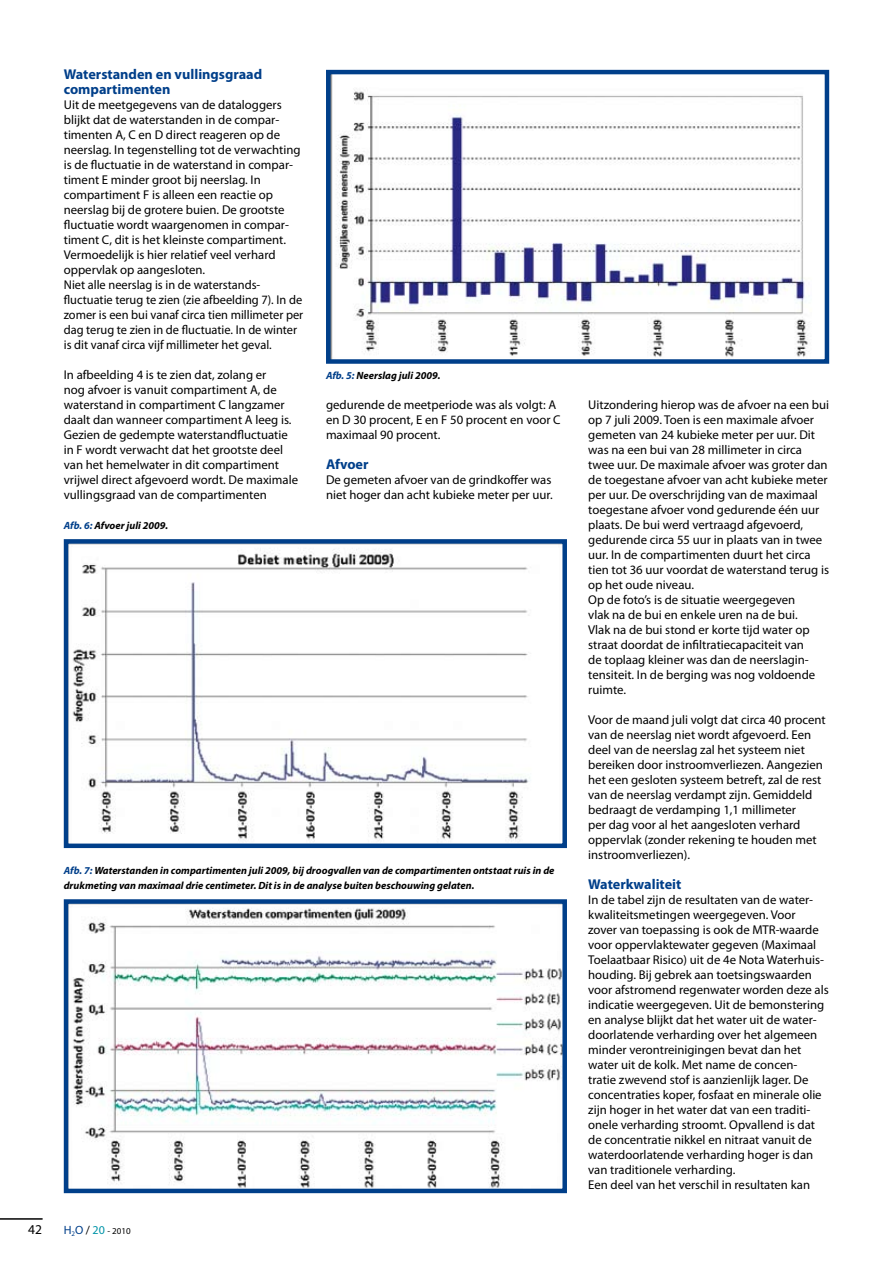
<style>
.page{position:relative;width:893px;height:1263px;background:#fff}
.page>*{position:absolute;margin:0;border:0;box-sizing:border-box;transform-origin:0 0}
.t1{font:700 14.25px/15px "Myriad Pro";color:#003f8a}
.t2{font:13.5px "Myriad Pro";color:#000}
.t3{font:12.75px/15px "Myriad Pro";color:#000}
.t4{font:italic 700 10.5px/15px "Myriad Pro";color:#000}
.t5{font:9px "Myriad Pro";color:#000}
.s1{color:#003f8a}
.s2{font-size:12px;color:#003f8a}
.s3{font-size:12px}
.s4{font-size:12px;color:#0094a8}
</style>
<div class="page">
<hr style="left:0;top:1219px;width:43px;height:1px;background:#000">
<img style="left:331px;top:75px;width:478px;height:284px">
<div style="left:326px;top:70px;width:503px;height:294px;border:4px solid #003f8a"></div>
<img style="left:69px;top:544px;width:493px;height:297px">
<div style="left:64px;top:539px;width:503px;height:309px;border:4px solid #003f8a"></div>
<img style="left:69px;top:904px;width:493px;height:284px">
<div style="left:64px;top:899px;width:503px;height:294px;border:4px solid #003f8a"></div>
<p class="t1" style="left:64px;top:67px;width:200px">Waterstanden en vullingsgraad compartimenten</p>
<p class="t3" style="left:64px;top:97px;width:241px">Uit de meetgegevens van de dataloggers blijkt dat de waterstanden in de compar&shy;timenten A, C en D direct reageren op de neerslag. I n tegenstelling tot de verwachting is de fluctuatie in de waterstand in compar&shy;timent E minder groot bij neerslag. I n compartiment F is alleen een reactie op neerslag bij de grotere buien. De grootste fluctuatie wordt waargenomen in compar&shy;timent C, dit is het kleinste compartiment.<br>Vermoedelijk is hier relatief veel verhard oppervlak op aangesloten.<br>N iet alle neerslag is in de waterstands&shy;fluctuatie terug te zien (zie afbeelding 7). I n de zomer is een bui vanaf circa tien millimeter per dag terug te zien in de fluctuatie. I n de winter is dit vanaf circa vijf millimeter het geval.</p>
<p class="t3" style="left:64px;top:367px;width:236px">I n afbeelding 4 is te zien dat, zolang er<br>nog afvoer is vanuit compartiment A, de waterstand in compartiment C langzamer daalt dan wanneer compartiment A leeg is.<br>Gezien de gedempte waterstandfluctuatie in F wordt verwacht dat het grootste deel van het hemelwater in dit compartiment vrijwel direct afgevoerd wordt. De maximale vullingsgraad van de compartimenten</p>
<p class="t4" style="left:326px;top:368px;width:116px"><span class="s1">Afb. 5:</span> Neerslag juli 2009.</p>
<p class="t4" style="left:64px;top:518px;width:106px"><span class="s1">Afb. 6:</span> Afvoer juli 2009.</p>
<p class="t3" style="left:326px;top:397px;width:235px">gedurende de meetperiode was als volgt: A en D 30 procent, E en F 50 procent en voor C maximaal 90 procent.</p>
<p class="t1" style="left:326px;top:457px;width:44px">Afvoer</p>
<p class="t3" style="left:326px;top:472px;width:228px">De gemeten afvoer van de grindkoffer was niet hoger dan acht kubieke meter per uur.</p>
<p class="t4" style="left:64px;top:863px;width:492px"><span class="s1">Afb. 7:</span> Waterstanden in compartimenten juli 2009, bij droogvallen van de compartimenten ontstaat ruis in de drukmeting van maximaal drie centimeter. Dit is in de analyse buiten beschouwing gelaten.</p>
<p class="t2" style="left:28px;top:1222px;width:15px">42</p>
<p class="t5" style="left:64px;top:1226px;width:68px"><span class="s2">H</span> <sub>2</sub><span class="s2">O</span> <span class="s3">/</span> <span class="s4">20</span> - 2010</p>
<p class="t3" style="left:588px;top:397px;width:242px">Uitzondering hierop was de afvoer na een bui op 7 juli 2009. Toen is een maximale afvoer gemeten van 24 kubieke meter per uur. Dit was na een bui van 28 millimeter in circa twee uur. De maximale afvoer was groter dan de toegestane afvoer van acht kubieke meter per uur. De overschrijding van de maximaal toegestane afvoer vond gedurende één uur plaats. De bui werd vertraagd afgevoerd, gedurende circa 55 uur in plaats van in twee uur. I n de compartimenten duurt het circa tien tot 36 uur voordat de waterstand terug is op het oude niveau.<br>Op de foto’s is de situatie weergegeven<br>vlak na de bui en enkele uren na de bui.<br>Vlak na de bui stond er korte tijd water op straat doordat de infiltratiecapaciteit van<br>de toplaag kleiner was dan de neerslagin&shy;tensiteit. I n de berging was nog voldoende ruimte.</p>
<p class="t3" style="left:588px;top:712px;width:239px">Voor de maand juli volgt dat circa 40 procent van de neerslag niet wordt afgevoerd. Een deel van de neerslag zal het systeem niet bereiken door instroomverliezen. Aangezien het een gesloten systeem betreft, zal de rest van de neerslag verdampt zijn. Gemiddeld bedraagt de verdamping 1,1 millimeter<br>per dag voor al het aangesloten verhard oppervlak (zonder rekening te houden met instroomverliezen).</p>
<p class="t1" style="left:588px;top:877px;width:95px">Waterkwaliteit</p>
<p class="t3" style="left:588px;top:892px;width:242px">I n de tabel zijn de resultaten van de water&shy;kwaliteitsmetingen weergegeven. Voor<br>zover van toepassing is ook de MTR-waarde voor oppervlaktewater gegeven (Maximaal Toelaatbaar Risico) uit de 4e Nota Waterhuis&shy;houding. Bij gebrek aan toetsingswaarden voor afstromend regenwater worden deze als indicatie weergegeven. Uit de bemonstering en analyse blijkt dat het water uit de water&shy;doorlatende verharding over het algemeen minder verontreinigingen bevat dan het water uit de kolk. Met name de concen-<br>tratie zwevend stof is aanzienlijk lager. De concentraties koper, fosfaat en minerale olie zijn hoger in het water dat van een traditi&shy;onele verharding stroomt. Opvallend is dat de concentratie nikkel en nitraat vanuit de waterdoorlatende verharding hoger is dan van traditionele verharding.<br>Een deel van het verschil in resultaten kan</p>
</div>
